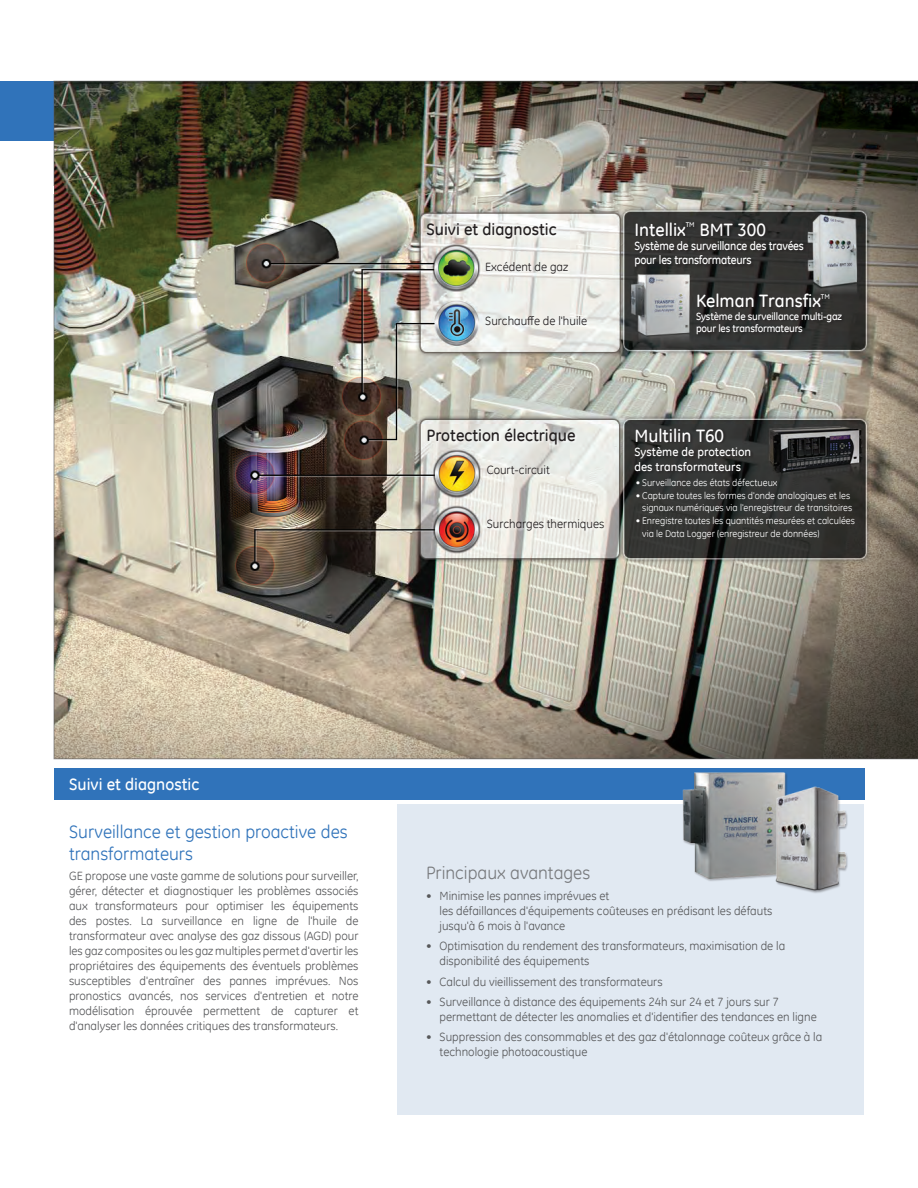
<style>
.page{position:relative;width:918px;height:1188px;background:#fff}
.page>*{position:absolute;margin:0;border:0;box-sizing:border-box;transform-origin:0 0}
.XD_Section_Sub{font:18px/21.6px "GE Inspira";color:#3073ba}
.XD_Section_Sub-2{font:500 18px "GE Inspira";color:#fff}
.XD_Section_Sub_GREY{font:18px "GE Inspira";color:#787a7d}
.XD_Section_Sub-3{font:500 16.5px "GE Inspira";color:#231f20}
.XD_Section_Sub-4{font:500 16.5px "GE Inspira";color:#fff}
.XD_Copy{font:12px/15px "GE Inspira";color:#57585a}
.XD_Copy-2{font:12px "GE Inspira";color:#231f20}
.XD_Section_Sub-5{font:500 12px/14.4px "GE Inspira";letter-spacing:-.02em;color:#fff;scale:.94 1}
.XD_Section_Sub-6{font:500 12px/14.4px "GE Inspira";color:#fff}
.XD_Section_Sub-7{font:500 10.5px/12.6px "GE Inspira";letter-spacing:-.02em;color:#fff}
.t1{font:9.75px/12px "GE Inspira";color:#fff;text-align:right}
.XD_Section_Sub-8{font:500 7.05px "GE Inspira";color:#fff}
</style>
<div class="page">
<div style="left:0;top:81px;width:918px;height:59px;background:#3073ba"></div>
<img style="left:54px;top:81px;width:864px;height:678px">
<div style="left:486px;top:262px;width:85px;height:15px;background:#fff;opacity:.75"></div>
<div style="left:485px;top:315px;width:105px;height:13px;background:#fff;opacity:.75"></div>
<div style="left:487px;top:519px;width:120px;height:15px;background:#fff;opacity:.75"></div>
<div style="left:487px;top:466px;width:66px;height:12px;background:#fff;opacity:.75"></div>
<div style="left:427px;top:222px;width:133px;height:20px;background:#fff;opacity:.75"></div>
<div style="left:634px;top:222px;width:173px;height:48px;background:#231f20;opacity:.75"></div>
<div style="left:696px;top:294px;width:149px;height:43px;background:#231f20;opacity:.75"></div>
<div style="left:428px;top:428px;width:150px;height:20px;background:#fff;opacity:.75"></div>
<div style="left:634px;top:428px;width:120px;height:46px;background:#231f20;opacity:.75"></div>
<div style="left:398px;top:805px;width:466px;height:310px;background:#e1e9f2"></div>
<div style="left:54px;top:768px;width:811px;height:31px;background:#3073ba"></div>
<img style="left:681px;top:772px;width:106px;height:109px">
<img style="left:761px;top:778px;width:96px;height:115px">
<p class="XD_Section_Sub-3" style="left:426px;top:219px;width:132px">Suivi et diagnostic</p>
<p class="XD_Section_Sub-2" style="left:634px;top:219px;width:53px">Intellix</p>
<p class="XD_Section_Sub-8" style="left:686px;top:220px;width:10px">TM</p>
<p class="XD_Section_Sub-2" style="left:699px;top:219px;width:68px">BMT 300</p>
<p class="XD_Section_Sub-5" style="left:634px;top:239px;width:182px">Système de surveillance des travées pour les transformateurs</p>
<p class="XD_Section_Sub-2" style="left:696px;top:290px;width:126px">Kelman Transfix</p>
<p class="XD_Section_Sub-8" style="left:821px;top:292px;width:10px">TM</p>
<p class="XD_Section_Sub-7" style="left:696px;top:310px;width:147px">Système de surveillance multi-gaz pour les transformateurs</p>
<p class="XD_Copy-2" style="left:485px;top:260px;width:84px">Excédent de gaz</p>
<p class="XD_Copy-2" style="left:485px;top:313px;width:103px">Surchauffe de l'huile</p>
<p class="XD_Section_Sub-3" style="left:426px;top:425px;width:151px">Protection électrique</p>
<p class="XD_Section_Sub-2" style="left:634px;top:425px;width:91px">Multilin T60</p>
<p class="XD_Section_Sub-6" style="left:634px;top:445px;width:118px">Système de protection des transformateurs</p>
<p class="XD_Copy-2" style="left:487px;top:463px;width:65px">Court-circuit</p>
<p class="XD_Copy-2" style="left:487px;top:516px;width:119px">Surcharges thermiques</p>
<p class="t1" style="left:636px;top:477px;width:143px">• Surveillance des états défectueux</p>
<p class="t1" style="left:636px;top:490px;width:218px">• Capture toutes les formes d'onde analogiques et les signaux numériques via l'enregistreur de transitoires</p>
<p class="t1" style="left:642px;top:515px;width:214px;text-align:left;text-indent:-6px">• Enregistre toutes les quantités mesurées et calculées via le Data Logger (enregistreur de données)</p>
<p class="XD_Section_Sub-4" style="left:69px;top:774px;width:132px">Suivi et diagnostic</p>
<p class="XD_Section_Sub" style="left:69px;top:821px;width:280px">Surveillance et gestion proactive des transformateurs</p>
<p class="XD_Copy" style="left:69px;top:868px;width:291px;text-align:justify">GE propose une vaste gamme de solutions pour surveiller, gérer, détecter et diagnostiquer les problèmes associés aux transformateurs pour optimiser les équipements des postes. La surveillance en ligne de l'huile de transformateur avec analyse des gaz dissous (AGD) pour les gaz composites ou les gaz multiples permet d'avertir les propriétaires des équipements des éventuels problèmes susceptibles d'entraîner des pannes imprévues. Nos pronostics avancés, nos services d'entretien et notre modélisation éprouvée permettent de capturer et d'analyser les données critiques des transformateurs.</p>
<p class="XD_Section_Sub_GREY" style="left:426px;top:862px;width:166px">Principaux avantages</p>
<p class="XD_Copy" style="left:440px;top:888px;width:334px;text-indent:-14px">• Minimise les pannes imprévues et<br>les défaillances d'équipements coûteuses en prédisant les défauts jusqu'à 6 mois à l'avance</p>
<p class="XD_Copy" style="left:440px;top:938px;width:347px;text-indent:-14px">• Optimisation du rendement des transformateurs, maximisation de la disponibilité des équipements</p>
<p class="XD_Copy" style="left:426px;top:974px;width:238px">• Calcul du vieillissement des transformateurs</p>
<p class="XD_Copy" style="left:440px;top:994px;width:379px;text-indent:-14px">• Surveillance à distance des équipements 24h sur 24 et 7 jours sur 7 permettant de détecter les anomalies et d'identifier des tendances en ligne</p>
<p class="XD_Copy" style="left:440px;top:1030px;width:384px;text-indent:-14px">• Suppression des consommables et des gaz d'étalonnage coûteux grâce à la technologie photoacoustique</p>
</div>
